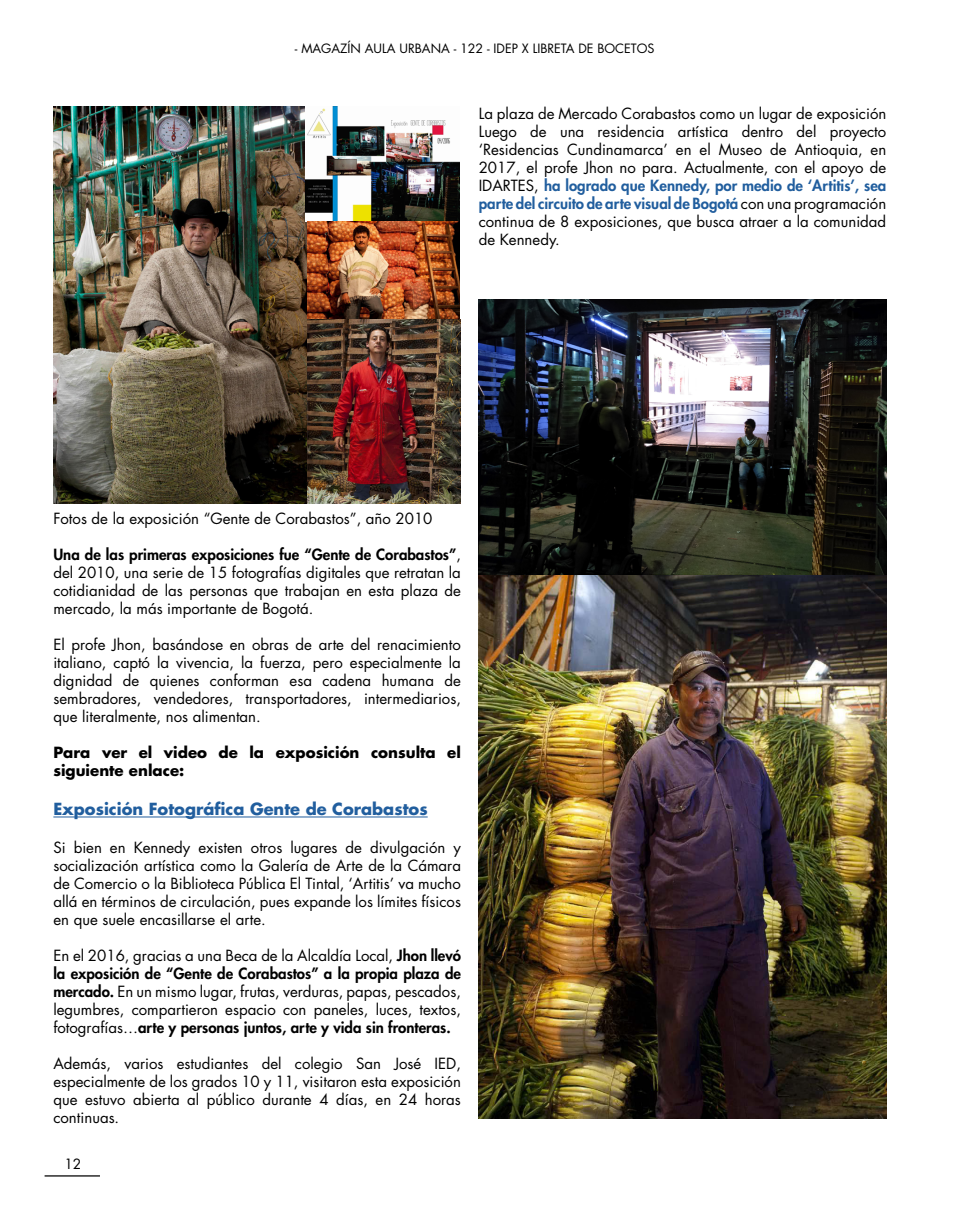
<style>
.page{position:relative;width:957px;height:1205px;background:#fff}
.page>*{position:absolute;margin:0;border:0;box-sizing:border-box;transform-origin:0 0}
.t1{font:700 16.25px "Futura Std";color:#215e9e}
.t2{font:15px/18px "Futura Std";color:#000;text-align:justify}
.t3{font:700 15px/18px "Futura Std";color:#000}
.t4{font:13.75px "Futura Std";color:#000}
.t5{font:12.5px "Futura Std";color:#000}
.s1{font-weight:800;color:#215e9e}
.s2{font-weight:800}
</style>
<div class="page">
<hr style="left:53px;top:816px;width:375px;height:1px;background:#215e9e">
<img style="left:53px;top:106px;width:254px;height:397px">
<img style="left:479px;top:299px;width:407px;height:819px">
<img style="left:305px;top:106px;width:154px;height:115px">
<img style="left:307px;top:221px;width:152px;height:99px">
<img style="left:307px;top:320px;width:154px;height:183px">
<hr style="left:45px;top:1175px;width:55px;height:1px;background:#000">
<p class="t5" style="left:295px;top:40px;width:361px">- MAGAZÍN AULA URBANA - 122 - IDEP X LIBRETA DE BOCETOS</p>
<p class="t2" style="left:479px;top:104px;width:409px">La plaza de Mercado Corabastos como un lugar de exposición Luego de una residencia artística dentro del proyecto ‘Residencias Cundinamarca’ en el Museo de Antioquia, en 2017, el profe Jhon no para. Actualmente, con el apoyo de IDARTES, <span class="s1">ha logrado que Kennedy, por medio de ‘Artitis’, sea parte del circuito de arte visual de Bogotá</span> con una programación continua de 8 exposiciones, que busca atraer a la comunidad de Kennedy.</p>
<p class="t2" style="left:53px;top:510px;width:381px">Fotos de la exposición “Gente de Corabastos”, año 2010</p>
<p class="t2" style="left:53px;top:546px;width:409px"><span class="s2">Una de las primeras exposiciones fue “Gente de Corabastos”</span>, del 2010, una serie de 15 fotografías digitales que retratan la cotidianidad de las personas que trabajan en esta plaza de mercado, la más importante de Bogotá.</p>
<p class="t2" style="left:53px;top:636px;width:409px">El profe Jhon, basándose en obras de arte del renacimiento italiano, captó la vivencia, la fuerza, pero especialmente la dignidad de quienes conforman esa cadena humana de sembradores, vendedores, transportadores, intermediarios, que literalmente, nos alimentan.</p>
<p class="t3" style="left:53px;top:743px;width:409px">Para ver el video de la exposición consulta el siguiente enlace:</p>
<p class="t1" style="left:53px;top:798px;width:376px">Exposición Fotográfica Gente de Corabastos</p>
<p class="t2" style="left:53px;top:838px;width:409px">Si bien en Kennedy existen otros lugares de divulgación y socialización artística como la Galería de Arte de la Cámara de Comercio o la Biblioteca Pública El Tintal, ‘Artitis’ va mucho allá en términos de circulación, pues expande los límites físicos en que suele encasillarse el arte.</p>
<p class="t2" style="left:53px;top:946px;width:409px">En el 2016, gracias a una Beca de la Alcaldía Local, <span class="s2">Jhon llevó la exposición de “Gente de Corabastos” a la propia plaza de mercado.</span> En un mismo lugar, frutas, verduras, papas, pescados, legumbres, compartieron espacio con paneles, luces, textos, fotografías…<span class="s2">arte y personas juntos, arte y vida sin fronteras.</span></p>
<p class="t2" style="left:53px;top:1054px;width:409px">Además, varios estudiantes del colegio San José IED, especialmente de los grados 10 y 11, visitaron esta exposición que estuvo abierta al público durante 4 días, en 24 horas continuas.</p>
<p class="t4" style="left:64px;top:1155px;width:18px">12</p>
</div>
